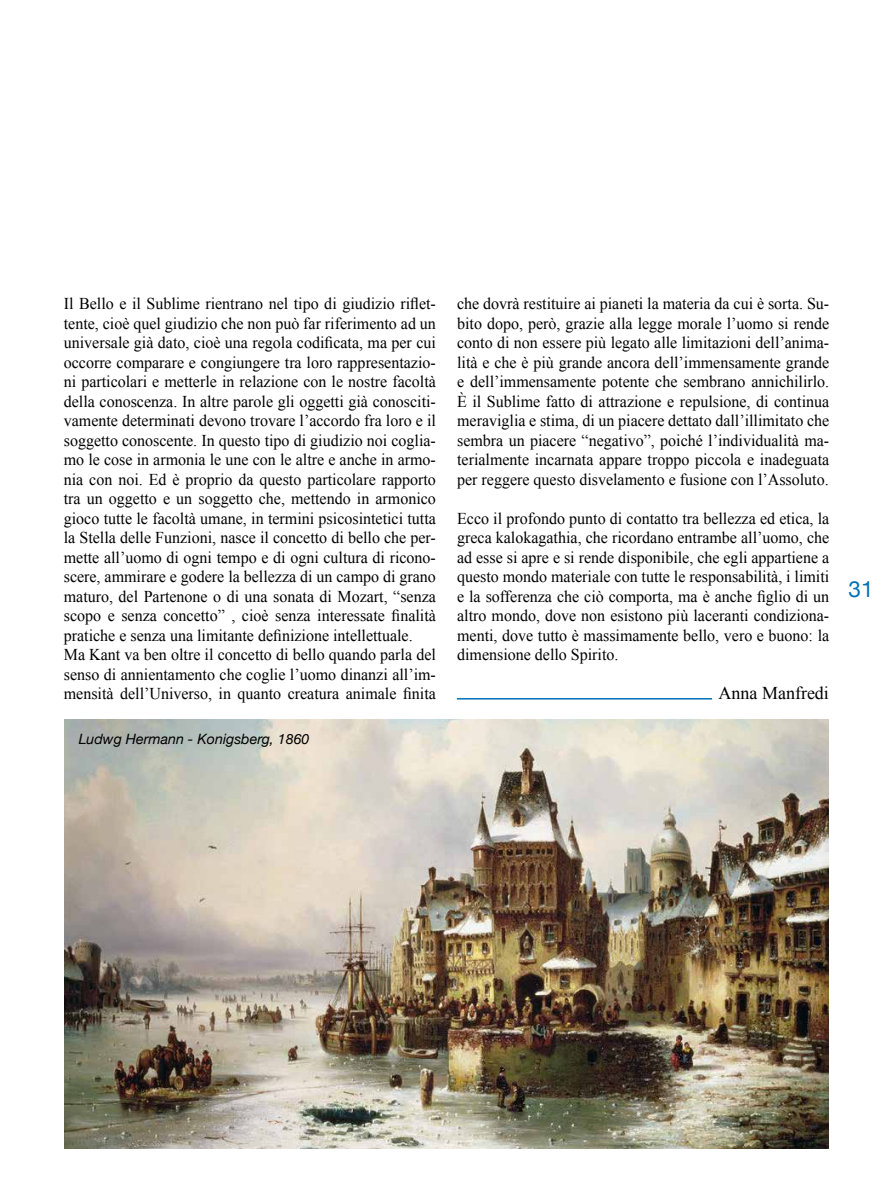
<style>
.page{position:relative;width:893px;height:1191px;background:#fff}
.page>*{position:absolute;margin:0;border:0;box-sizing:border-box;transform-origin:0 0}
.t1{font:22.5px "Helvetica Neue";color:#0071b9}
.t2{font:18px "Times New Roman";color:#000}
.t3{font:16.5px/19.5px "Times New Roman";color:#000;text-align:justify}
.t4{font:italic 14.25px "Helvetica Neue";color:#000}
</style>
<div class="page">
<img style="left:64px;top:720px;width:765px;height:428px">
<hr style="left:457px;top:698px;width:255px;height:1px;background:#0071b9">
<p class="t3" style="left:64px;top:294px;width:374px;text-align:left">Il Bello e il Sublime rientrano nel tipo di giudizio riflet&shy;tente, cioè quel giudizio che non può far riferimento ad un universale già dato, cioè una regola codificata, ma per cui occorre comparare e congiungere tra loro rappresentazio&shy;ni particolari e metterle in relazione con le nostre facoltà della conoscenza. In altre parole gli oggetti già conosciti&shy;vamente determinati devono trovare l’accordo fra loro e il soggetto conoscente. In questo tipo di giudizio noi coglia&shy;mo le cose in armonia le une con le altre e anche in armo&shy;nia con noi. Ed è proprio da questo particolare rapporto tra un oggetto e un soggetto che, mettendo in armonico gioco tutte le facoltà umane, in termini psicosintetici tutta la Stella delle Funzioni, nasce il concetto di bello che per&shy;mette all’uomo di ogni tempo e di ogni cultura di ricono&shy;scere, ammirare e godere la bellezza di un campo di grano maturo, del Partenone o di una sonata di Mozart, “senza scopo e senza concetto” , cioè senza interessate finalità pratiche e senza una limitante definizione intellettuale.<br>Ma Kant va ben oltre il concetto di bello quando parla del senso di annientamento che coglie l’uomo dinanzi all’im&shy;mensità dell’Universo, in quanto creatura animale finita</p>
<p class="t3" style="left:457px;top:294px;width:374px">che dovrà restituire ai pianeti la materia da cui è sorta. Su&shy;bito dopo, però, grazie alla legge morale l’uomo si rende conto di non essere più legato alle limitazioni dell’anima&shy;lità e che è più grande ancora dell’immensamente grande e dell’immensamente potente che sembrano annichilirlo.<br>È il Sublime fatto di attrazione e repulsione, di continua meraviglia e stima, di un piacere dettato dall’illimitato che sembra un piacere “negativo”, poiché l’individualità ma&shy;terialmente incarnata appare troppo piccola e inadeguata per reggere questo disvelamento e fusione con l’Assoluto.</p>
<p class="t3" style="left:457px;top:508px;width:374px">Ecco il profondo punto di contatto tra bellezza ed etica, la greca kalokagathia, che ricordano entrambe all’uomo, che ad esse si apre e si rende disponibile, che egli appartiene a questo mondo materiale con tutte le responsabilità, i limiti e la sofferenza che ciò comporta, ma è anche figlio di un altro mondo, dove non esistono più laceranti condiziona&shy;menti, dove tutto è massimamente bello, vero e buono: la dimensione dello Spirito.</p>
<p class="t2" style="left:718px;top:681px;width:112px">Anna Manfredi</p>
<p class="t4" style="left:79px;top:728px;width:232px">Ludwg Hermann - Konigsberg, 1860</p>
<h1 class="t1" style="left:849px;top:573px;width:27px">31</h1>
</div>
